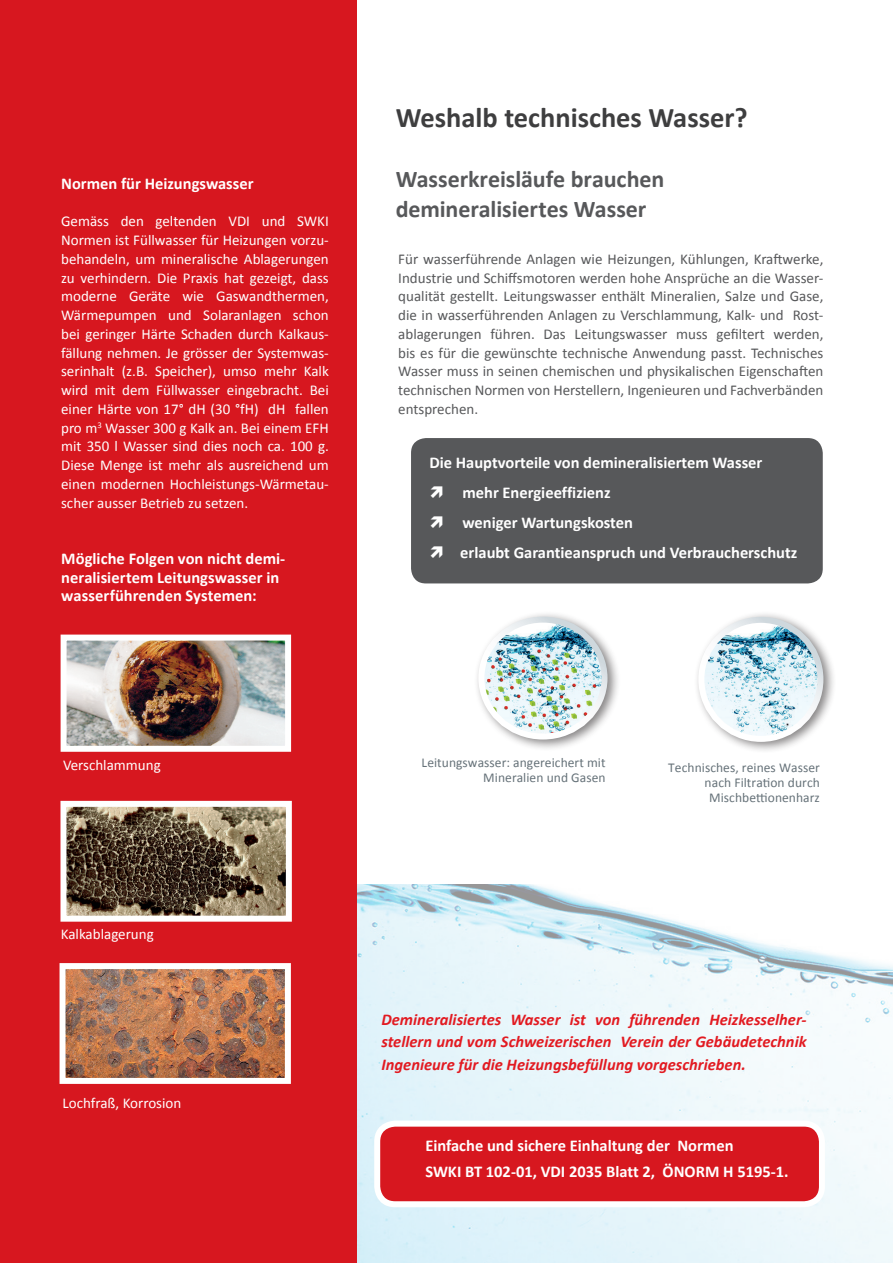
<style>
.page{position:relative;width:893px;height:1263px;background:#fff}
.page>*{position:absolute;margin:0;border:0;box-sizing:border-box;transform-origin:0 0}
.t1{font:700 28.5px "Calibri";color:#3e3e3f}
.t2{font:700 24px/30px "Calibri";letter-spacing:-.005em;color:#57585a}
.t3{font:700 16.5px/30px "Calibri";color:#fff}
.t4{font:italic 700 16.5px/22.5px "Calibri";color:#e21a21;text-align:justify}
.t5{font:15px/18.8px "Calibri";color:#fff;text-align:justify}
.t6{font:15px/18.8px "Calibri";color:#57585a;text-align:justify}
.t7{font:13.5px/15px "Calibri";letter-spacing:.005em;color:#667279;text-align:right}
</style>
<div class="page">
<div style="left:0;top:0;width:356px;height:1263px;background:#d7171f"></div>
<img style="left:357px;top:884px;width:536px;height:379px">
<div style="left:408px;top:435px;width:418px;height:151px;background:#57585a;border-radius:18px"></div>
<div style="left:405px;top:432px;width:424px;height:157px;border:6px solid #fff;border-radius:18px"></div>
<img style="left:67px;top:808px;width:218px;height:107px">
<div style="left:60px;top:801px;width:232px;height:121px;border:6px solid #fff"></div>
<img style="left:67px;top:970px;width:217px;height:107px">
<div style="left:60px;top:963px;width:231px;height:121px;border:6px solid #fff"></div>
<img style="left:68px;top:641px;width:216px;height:104px">
<div style="left:61px;top:634px;width:230px;height:118px;border:6px solid #fff"></div>
<div style="left:474px;top:611px;width:147px;height:141px;background:#231f20;opacity:.55"></div>
<img style="left:481px;top:620px;width:123px;height:116px">
<div style="left:478px;top:617px;width:130px;height:122px;border:6px solid #fff;border-radius:50%"></div>
<div style="left:694px;top:611px;width:143px;height:143px;background:#231f20;opacity:.55"></div>
<img style="left:701px;top:620px;width:119px;height:119px;border-radius:60px">
<div style="left:698px;top:617px;width:125px;height:125px;border:6px solid #fff;border-radius:50%"></div>
<div style="left:377px;top:1124px;width:445px;height:80px;background:#d7171f;border-radius:18px"></div>
<div style="left:374px;top:1121px;width:451px;height:86px;border:6px solid #fff;border-radius:18px"></div>
<p class="t3" style="left:61px;top:168px;width:194px">Normen für Heizungswasser</p>
<p class="t5" style="left:61px;top:212px;width:269px">Gemäss den geltenden VDI und SWKI Normen ist Füllwasser für Heizungen vorzu&shy;behandeln, um mineralische Ablagerungen zu verhindern. Die Praxis hat gezeigt, dass moderne Geräte wie Gaswandthermen, Wärmepumpen und Solaranlagen schon bei geringer Härte Schaden durch Kalkaus&shy;fällung nehmen. Je grösser der Systemwas&shy;serinhalt (z.B. Speicher), umso mehr Kalk wird mit dem Füllwasser eingebracht. Bei einer Härte von 17° dH (30 °fH) dH fallen pro m<sup>3</sup> Wasser 300 g Kalk an. Bei einem EFH mit 350 l Wasser sind dies noch ca. 100 g.<br>Diese Menge ist mehr als ausreichend um einen modernen Hochleistungs-Wärmetau&shy;scher ausser Betrieb zu setzen.</p>
<p class="t3" style="left:61px;top:549px;width:226px;line-height:18.8px">Mögliche Folgen von nicht demi&shy;neralisiertem Leitungswasser in wasserführenden Systemen:</p>
<h1 class="t1" style="left:396px;top:99px;width:354px">Weshalb technisches Wasser?</h1>
<h2 class="t2" style="left:396px;top:164px;width:270px">Wasserkreisläufe brauchen demineralisiertes Wasser</h2>
<p class="t6" style="left:398px;top:250px;width:427px">Für wasserführende Anlagen wie Heizungen, Kühlungen, Kraftwerke, Industrie und Schiffsmotoren werden hohe Ansprüche an die Wasser&shy;qualität gestellt. Leitungswasser enthält Mineralien, Salze und Gase, die in wasserführenden Anlagen zu Verschlammung, Kalk- und Rost&shy;ablagerungen führen. Das Leitungswasser muss gefiltert werden, bis es für die gewünschte technische Anwendung passt. Technisches Wasser muss in seinen chemischen und physikalischen Eigenschaften technischen Normen von Herstellern, Ingenieuren und Fachverbänden entsprechen.</p>
<p class="t3" style="left:460px;top:448px;width:339px;text-indent:-31px">Die Hauptvorteile von demineralisiertem Wasser mehr Energieeffizienz<br>weniger Wartungskosten<br>erlaubt Garantieanspruch und Verbraucherschutz</p>
<p class="t5" style="left:63px;top:756px;width:99px">Verschlammung</p>
<p class="t5" style="left:61px;top:925px;width:94px">Kalkablagerung</p>
<p class="t5" style="left:63px;top:1093px;width:120px">Lochfraß, Korrosion</p>
<p class="t7" style="left:422px;top:755px;width:186px">Leitungswasser: angereichert mit<br>Mineralien und Gasen</p>
<p class="t7" style="left:668px;top:760px;width:153px">Technisches, reines Wasser nach Filtration durch<br>Mischbettionenharz</p>
<p class="t4" style="left:381px;top:1008px;width:427px">Demineralisiertes Wasser ist von führenden Heizkesselher&shy;stellern und vom Schweizerischen Verein der Gebäudetechnik Ingenieure für die Heizungsbefüllung vorgeschrieben.</p>
<p class="t3" style="left:425px;top:1133px;width:365px;line-height:25.2px">Einfache und sichere Einhaltung der Normen<br>SWKI BT 102-01, VDI 2035 Blatt 2, ÖNORM H 5195-1.</p>
</div>
